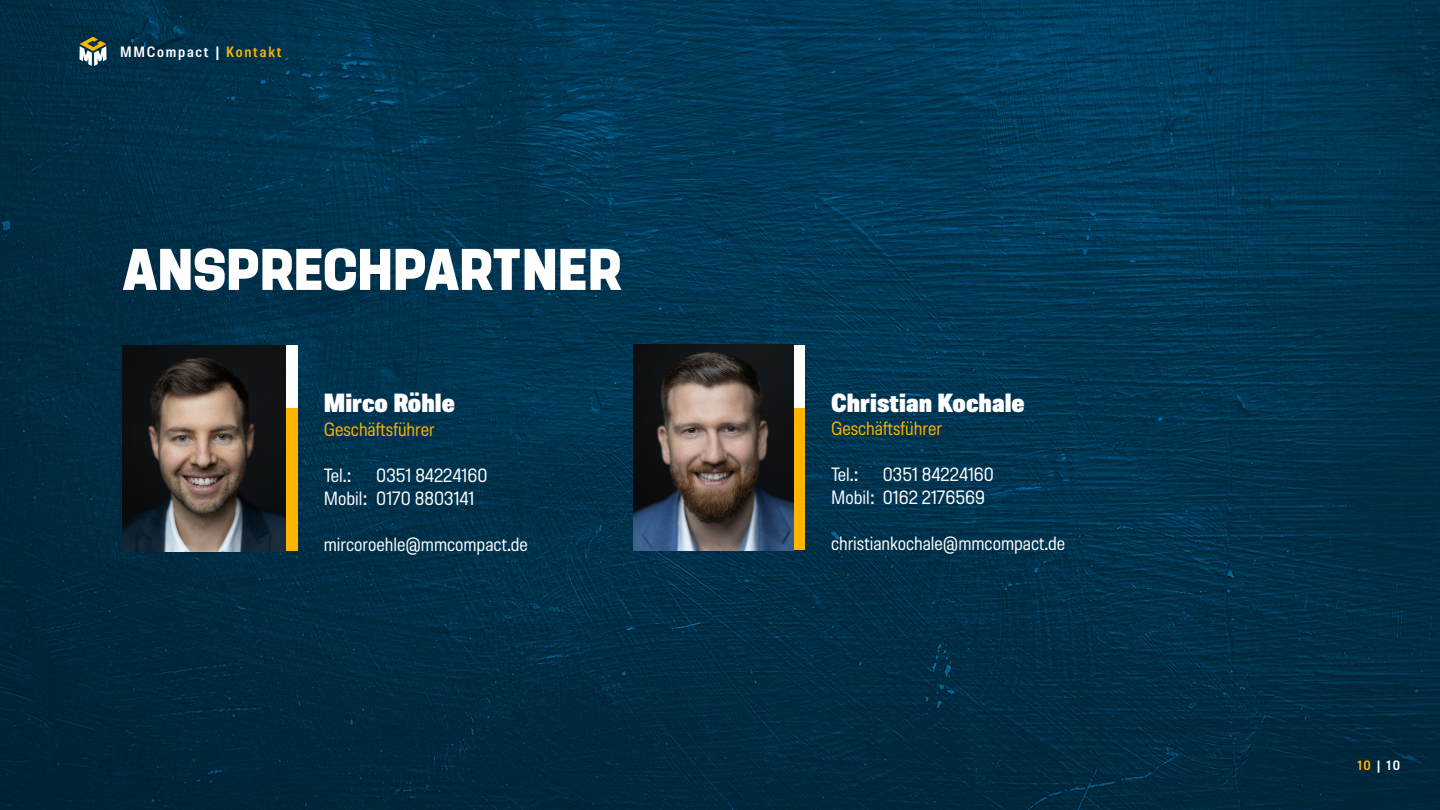
<style>
.page{position:relative;width:1440px;height:810px;background:#fff}
.page>*{position:absolute;margin:0;border:0;box-sizing:border-box;transform-origin:0 0}
.t1{font:800 condensed 58.65px "Manual";letter-spacing:-.005em;color:#fff}
.t2{font:800 semi-condensed 26.25px "Molde";color:#fff}
.t3{font:semi-condensed 19.2px/23px "Molde";color:#fff}
.t4{font:semi-condensed 19.2px "Molde";color:#ffb400}
.t5{font:600 semi-condensed 15px "Molde";letter-spacing:.12em;color:#fff}
.t6{font:600 semi-condensed 13.5px "Molde";color:#fff}
.s1{color:#ffb400}
</style>
<div class="page">
<img style="left:0;top:0;width:1440px;height:810px">
<svg style="left:79px;top:37px;width:27px;height:29px"></svg>
<div style="left:238px;top:405px;width:59px;height:146px;background:#ffb400"></div>
<div style="left:238px;top:346px;width:59px;height:62px;background:#fff"></div>
<img style="left:122px;top:345px;width:164px;height:206px">
<div style="left:746px;top:405px;width:58px;height:145px;background:#ffb400"></div>
<div style="left:746px;top:345px;width:58px;height:63px;background:#fff"></div>
<img style="left:633px;top:344px;width:160px;height:206px">
<p class="t5" style="left:120px;top:42px;width:163px">MMCompact | <span class="s1">Kontakt</span></p>
<h1 class="t1" style="left:122px;top:232px;width:502px">ANSPRECHPARTNER</h1>
<h2 class="t2" style="left:324px;top:386px;width:133px">Mirco Röhle</h2>
<p class="t4" style="left:324px;top:417px;width:112px">Geschäftsführer</p>
<p class="t3" style="left:324px;top:463px;width:28px">Tel.:</p>
<p class="t3" style="left:324px;top:463px;width:165px;text-indent:52px">0351 84224160<br>Mobil: 0170 8803141</p>
<p class="t3" style="left:324px;top:532px;width:205px">mircoroehle@mmcompact.de</p>
<h2 class="t2" style="left:831px;top:386px;width:195px">Christian Kochale</h2>
<p class="t4" style="left:831px;top:417px;width:112px">Geschäftsführer</p>
<p class="t3" style="left:831px;top:462px;width:28px">Tel.:</p>
<p class="t3" style="left:831px;top:462px;width:164px;text-indent:52px">0351 84224160<br>Mobil: 0162 2176569</p>
<p class="t3" style="left:831px;top:532px;width:236px">christiankochale@mmcompact.de</p>
<p class="t6" style="left:1357px;top:757px;width:44px"><span class="s1">10</span> | 10</p>
</div>
